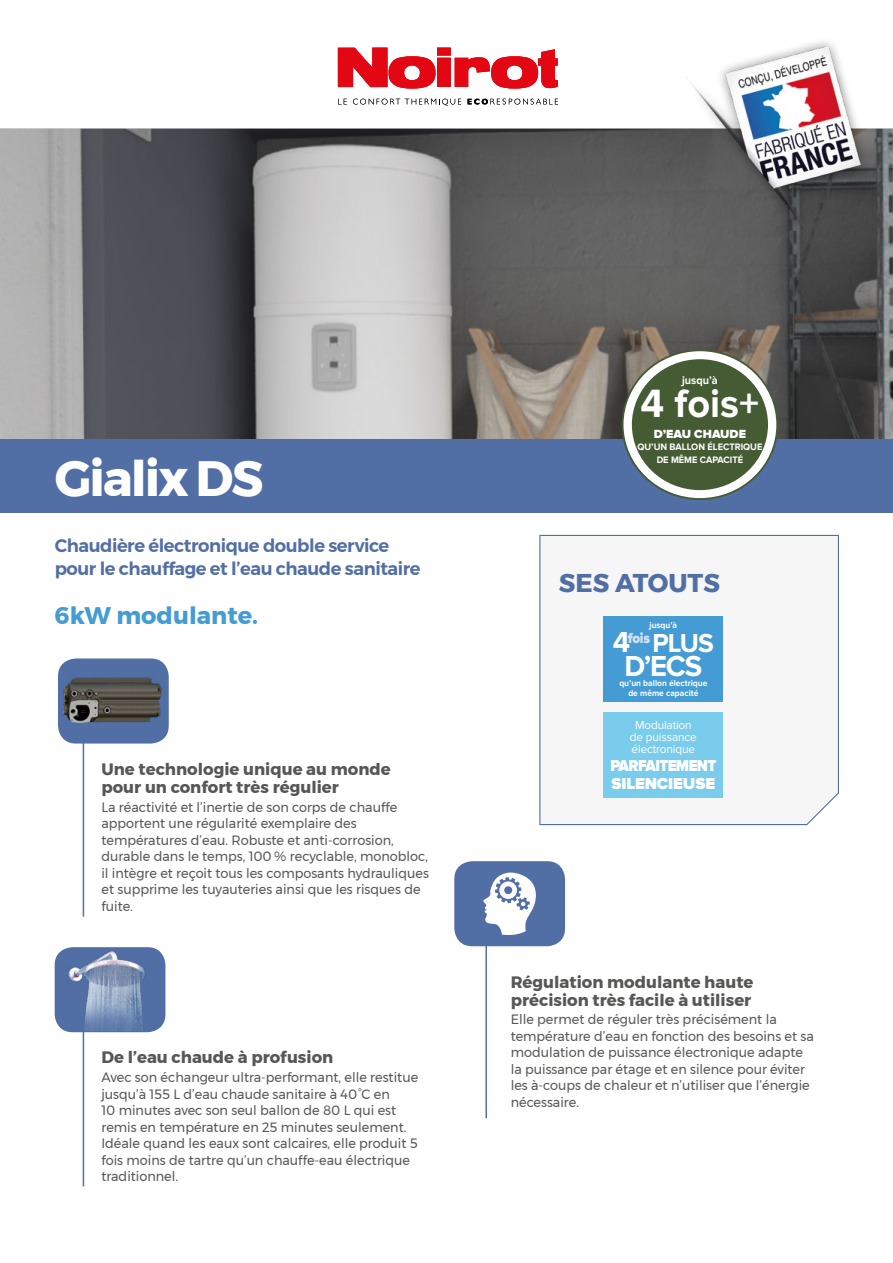
<style>
.page{position:relative;width:893px;height:1263px;background:#fff}
.page>*{position:absolute;margin:0;border:0;box-sizing:border-box;transform-origin:0 0}
.t1{font:700 49.5px "Montserrat";letter-spacing:-.04em;color:#fff}
.t2{font:700 40.95px "Proxima Nova";color:#fff}
.t3{font:700 30px "Proxima Nova";color:#fff}
.t4{font:700 25.65px "Montserrat";color:#516ea5}
.t5{font:700 24px "Montserrat";color:#459cd4}
.t6{font:600 18px/22.5px "Montserrat";letter-spacing:-.025em;color:#516ea5}
.t7{font:700 16.5px/18px "Montserrat";color:#575756}
.t8{font:900 16.5px/18px "Proxima Nova";letter-spacing:-.04em;color:#fff;scale:.9 1}
.t9{font:900 15px "Proxima Nova";color:#d1e0f4;scale:.9 1}
.t10{font:13.5px/16.5px "Montserrat";color:#575756;scale:.95 1}
.t11{font:900 12.3px "Proxima Nova";color:#fff}
.t12{font:12px/12px "Proxima Nova";letter-spacing:-.01em;color:#fff;text-align:center}
.t13{font:700 11.55px "Proxima Nova";color:#fff;scale:.95 1}
.t14{font:700 9.75px/12.8px "Proxima Nova";color:#fff;text-align:center;scale:.95 1}
.t15{font:700 8.85px/9.9px "Proxima Nova";color:#fff;text-align:center;scale:.95 1}
.s1{font-weight:700;font-size:30px;color:#fff}
.s2{font-weight:700;font-size:27px;color:#fff}
</style>
<div class="page">
<img style="left:0;top:129px;width:893px;height:311px">
<div style="left:0;top:440px;width:893px;height:73px;background:#516ea5"></div>
<svg style="left:338px;top:47px;width:220px;height:42px"></svg>
<svg style="left:338px;top:99px;width:9px;height:5px"></svg>
<svg style="left:353px;top:99px;width:108px;height:7px"></svg>
<svg style="left:468px;top:99px;width:90px;height:5px"></svg>
<div style="left:539px;top:534px;width:300px;height:292px;background:#f6f6f6"></div>
<div style="left:454px;top:861px;width:111px;height:85px;background:#516ea5;border-radius:18px"></div>
<svg style="left:483px;top:872px;width:53px;height:63px"></svg>
<hr style="left:83px;top:726px;width:1px;height:191px;background:#516ea5">
<hr style="left:83px;top:1015px;width:1px;height:171px;background:#516ea5">
<hr style="left:485px;top:939px;width:2px;height:179px;background:#516ea5">
<div style="left:58px;top:658px;width:111px;height:85px;background:#516ea5;border-radius:18px"></div>
<img style="left:63px;top:677px;width:99px;height:46px">
<img style="left:55px;top:948px;width:110px;height:83px">
<svg style="left:623px;top:350px;width:154px;height:149px"></svg>
<div style="left:632px;top:359px;width:136px;height:131px;background:#455b33;border-radius:50%"></div>
<div style="left:604px;top:712px;width:119px;height:85px;background:#7accec"></div>
<div style="left:604px;top:616px;width:119px;height:85px;background:#459cd4"></div>
<div style="left:680px;top:36px;width:191px;height:206px;background:#fff"></div>
<img style="left:681px;top:47px;width:192px;height:215px">
<h1 class="t1" style="left:55px;top:438px;width:210px">Gialix DS</h1>
<h3 class="t6" style="left:55px;top:535px;width:367px">Chaudière électronique double service pour le chauffage et l’eau chaude sanitaire</h3>
<h3 class="t5" style="left:55px;top:596px;width:205px">6kW modulante.</h3>
<p class="t7" style="left:101px;top:760px;width:291px">Une technologie unique au monde pour un confort très régulier</p>
<p class="t10" style="left:101px;top:798px;width:346px">La réactivité et l’inertie de son corps de chauffe apportent une régularité exemplaire des températures d’eau. Robuste et anti-corrosion, durable dans le temps, 100 % recyclable, monobloc, il intègre et reçoit tous les composants hydrauliques et supprime les tuyauteries ainsi que les risques de fuite.</p>
<p class="t7" style="left:101px;top:1048px;width:233px">De l’eau chaude à profusion</p>
<p class="t10" style="left:101px;top:1069px;width:335px">Avec son échangeur ultra-performant, elle restitue jusqu’à 155 L d’eau chaude sanitaire à 40°C en<br>10 minutes avec son seul ballon de 80 L qui est remis en température en 25 minutes seulement.<br>Idéale quand les eaux sont calcaires, elle produit 5 fois moins de tartre qu’un chauffe-eau électrique traditionnel.</p>
<p class="t13" style="left:682px;top:373px;width:39px">jusqu’à</p>
<h2 class="t2" style="left:641px;top:379px;width:120px">4 fois+</h2>
<p class="t11" style="left:654px;top:426px;width:94px">D’EAU CHAUDE</p>
<p class="t14" style="left:637px;top:441px;width:133px">QU’UN BALLON ÉLECTRIQUE<br>DE MÊME CAPACITÉ</p>
<h3 class="t4" style="left:559px;top:562px;width:163px">SES ATOUTS</h3>
<p class="t15" style="left:649px;top:620px;width:31px">jusqu’à</p>
<p class="t9" style="left:613px;top:629px;width:114px"><span class="s1">4</span>fois <span class="s2">PLUS</span></p>
<h3 class="t3" style="left:624px;top:649px;width:79px">D’ECS</h3>
<p class="t15" style="left:619px;top:678px;width:94px">qu’un ballon électrique de même capacité</p>
<p class="t12" style="left:630px;top:719px;width:69px">Modulation de puissance électronique</p>
<p class="t8" style="left:610px;top:757px;width:119px">PARFAITEMENT<br>SILENCIEUSE</p>
<p class="t7" style="left:511px;top:973px;width:244px">Régulation modulante haute précision très facile à utiliser</p>
<p class="t10" style="left:511px;top:1011px;width:321px">Elle permet de réguler très précisément la température d’eau en fonction des besoins et sa modulation de puissance électronique adapte la puissance par étage et en silence pour éviter les à-coups de chaleur et n’utiliser que l’énergie nécessaire.</p>
</div>
